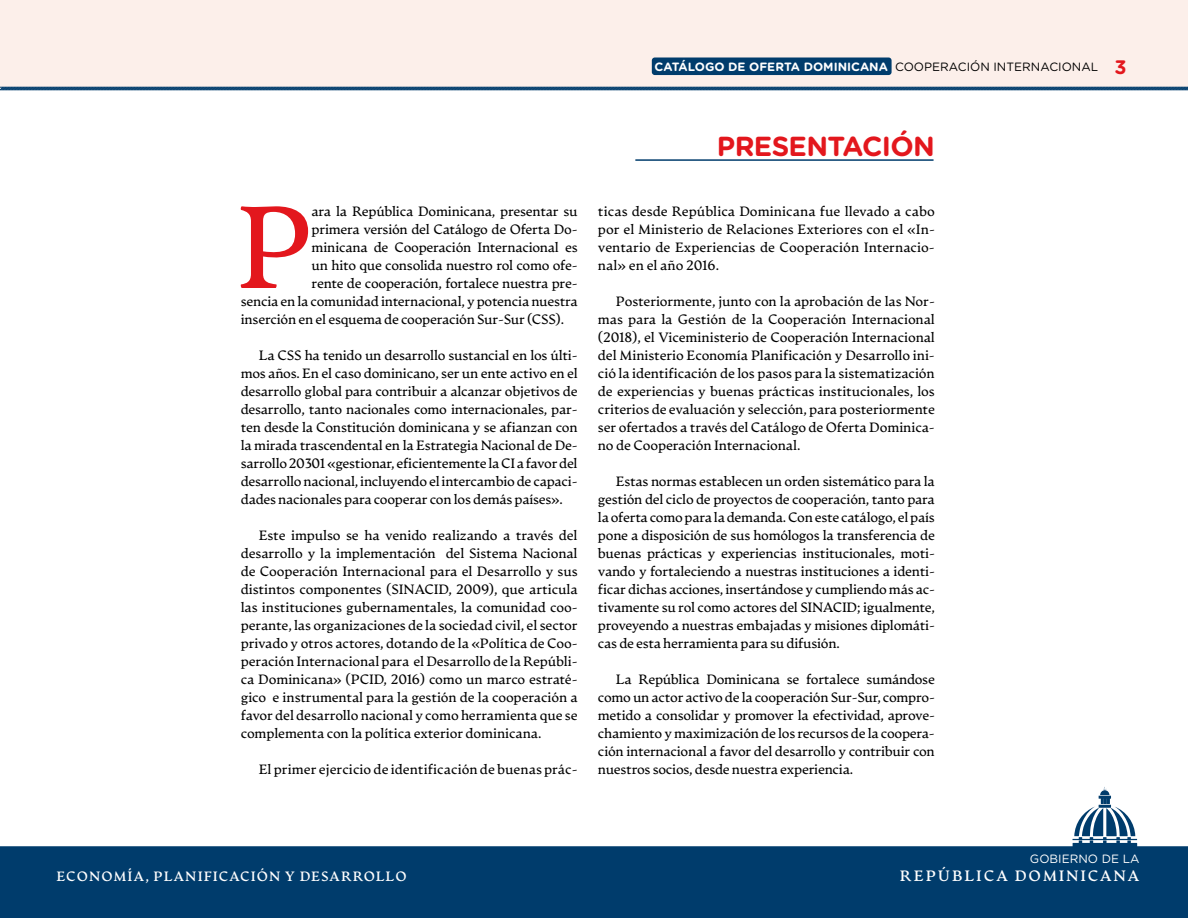
<style>
.page{position:relative;width:1188px;height:918px;background:#fff}
.page>*{position:absolute;margin:0;border:0;box-sizing:border-box;transform-origin:0 0}
.t1{font:116.4px "Artifex CF";color:#e3171d}
.t2{font:700 27.6px "Gotham Rounded";letter-spacing:-.025em;color:#e3171d}
.t3{font:700 15px "Artifex CF";letter-spacing:.11em;color:#fff}
.t4{font:13.5px/18px "Artifex CF";letter-spacing:-.02em;color:#000;text-align:justify}
.t5{font:13.5px "Artifex CF";color:#000}
.t6{font:700 13.5px "Artifex CF";letter-spacing:.07em;color:#fff}
.t7{font:700 12px "Gotham Rounded";color:#fff}
.t8{font:12px "Gotham Rounded";color:#fff}
.s1{font-weight:400;color:#000}
.s2{font-size:19.5px;color:#e3171d}
</style>
<div class="page">
<div style="left:0;top:0;width:1188px;height:87px;background:#fcefea"></div>
<svg style="left:0;top:86px;width:1188px;height:4px"></svg>
<hr style="left:0;top:90px;width:1188px;height:1px;background:#003c6c">
<hr style="left:0;top:87px;width:1188px;height:1px;background:#003c6c">
<div style="left:0;top:843px;width:1188px;height:75px;background:#003c6c"></div>
<svg style="left:1073px;top:787px;width:64px;height:57px"></svg>
<div style="left:652px;top:58px;width:240px;height:17px;background:#003c6c;border-radius:3px"></div>
<hr style="left:635px;top:159px;width:299px;height:2px;background:#003c6c">
<p class="t7" style="left:655px;top:58px;width:473px">CATÁLOGO DE OFERTA DOMINICANA <span class="s1">COOPERACIÓN INTERNACIONAL</span> <span class="s2">3</span></p>
<h1 class="t1" style="left:236px;top:177px;width:79px">P</h1>
<p class="t4" style="left:312px;top:203px;width:268px">ara la República Dominicana, presentar su</p>
<p class="t4" style="left:312px;top:221px;width:268px">primera versión del Catálogo de Oferta Do-</p>
<p class="t4" style="left:312px;top:239px;width:268px">minicana de Cooperación Internacional es</p>
<p class="t4" style="left:312px;top:257px;width:268px">un hito que consolida nuestro rol como ofe-</p>
<p class="t4" style="left:312px;top:275px;width:268px">rente de cooperación, fortalece nuestra pre-</p>
<p class="t4" style="left:241px;top:293px;width:338px">sencia en la comunidad internacional, y potencia nuestra</p>
<p class="t4" style="left:241px;top:311px;width:325px">inserción en el esquema de cooperación Sur-Sur (CSS).</p>
<p class="t4" style="left:241px;top:347px;width:339px;text-indent:18px">La CSS ha tenido un desarrollo sustancial en los últi&shy;mos años. En el caso dominicano, ser un ente activo en el desarrollo global para contribuir a alcanzar objetivos de desarrollo, tanto nacionales como internacionales, par&shy;ten desde la Constitución dominicana y se afianzan con la mirada trascendental en la Estrategia Nacional de De&shy;sarrollo 20301 «gestionar, eficientemente la CI a favor del desarrollo nacional, incluyendo el intercambio de capaci&shy;dades nacionales para cooperar con los demás países».</p>
<p class="t4" style="left:241px;top:527px;width:338px;text-indent:18px">Este impulso se ha venido realizando a través del desarrollo y la implementación del Sistema Nacional de Cooperación Internacional para el Desarrollo y sus distintos componentes (SINACID, 2009), que articula las instituciones gubernamentales, la comunidad coo&shy;perante, las organizaciones de la sociedad civil, el sector privado y otros actores, dotando de la «Política de Coo&shy;peración Internacional para el Desarrollo de la Repúbli&shy;ca Dominicana» (PCID, 2016) como un marco estraté&shy;gico e instrumental para la gestión de la cooperación a favor del desarrollo nacional y como herramienta que se complementa con la política exterior dominicana.</p>
<p class="t5" style="left:259px;top:761px;width:320px">El primer ejercicio de identificación de buenas prác-</p>
<h2 class="t2" style="left:717px;top:126px;width:219px">PRESENTACIÓN</h2>
<p class="t4" style="left:598px;top:203px;width:338px">ticas desde República Dominicana fue llevado a cabo por el Ministerio de Relaciones Exteriores con el «In&shy;ventario de Experiencias de Cooperación Internacio&shy;nal» en el año 2016.</p>
<p class="t4" style="left:598px;top:293px;width:338px;text-indent:18px">Posteriormente, junto con la aprobación de las Nor&shy;mas para la Gestión de la Cooperación Internacional (2018), el Viceministerio de Cooperación Internacional del Ministerio Economía Planificación y Desarrollo ini&shy;ció la identificación de los pasos para la sistematización de experiencias y buenas prácticas institucionales, los criterios de evaluación y selección, para posteriormente ser ofertados a través del Catálogo de Oferta Dominica&shy;no de Cooperación Internacional.</p>
<p class="t4" style="left:598px;top:473px;width:338px;text-indent:18px">Estas normas establecen un orden sistemático para la gestión del ciclo de proyectos de cooperación, tanto para la oferta como para la demanda. Con este catálogo, el país pone a disposición de sus homólogos la transferencia de buenas prácticas y experiencias institucionales, moti&shy;vando y fortaleciendo a nuestras instituciones a identi&shy;ficar dichas acciones, insertándose y cumpliendo más ac&shy;tivamente su rol como actores del SINACID; igualmente, proveyendo a nuestras embajadas y misiones diplomáti&shy;cas de esta herramienta para su difusión.</p>
<p class="t4" style="left:598px;top:671px;width:338px;text-indent:18px">La República Dominicana se fortalece sumándose como un actor activo de la cooperación Sur-Sur, compro&shy;metido a consolidar y promover la efectividad, aprove&shy;chamiento y maximización de los recursos de la coopera&shy;ción internacional a favor del desarrollo y contribuir con nuestros socios, desde nuestra experiencia.</p>
<p class="t8" style="left:1030px;top:851px;width:111px">GOBIERNO DE LA</p>
<p class="t6" style="left:56px;top:869px;width:352px">ECONOMÍA, PLANIFICACIÓN Y DESARROLLO</p>
<p class="t3" style="left:900px;top:867px;width:241px">REPÚBLICA DOMINICANA</p>
</div>
